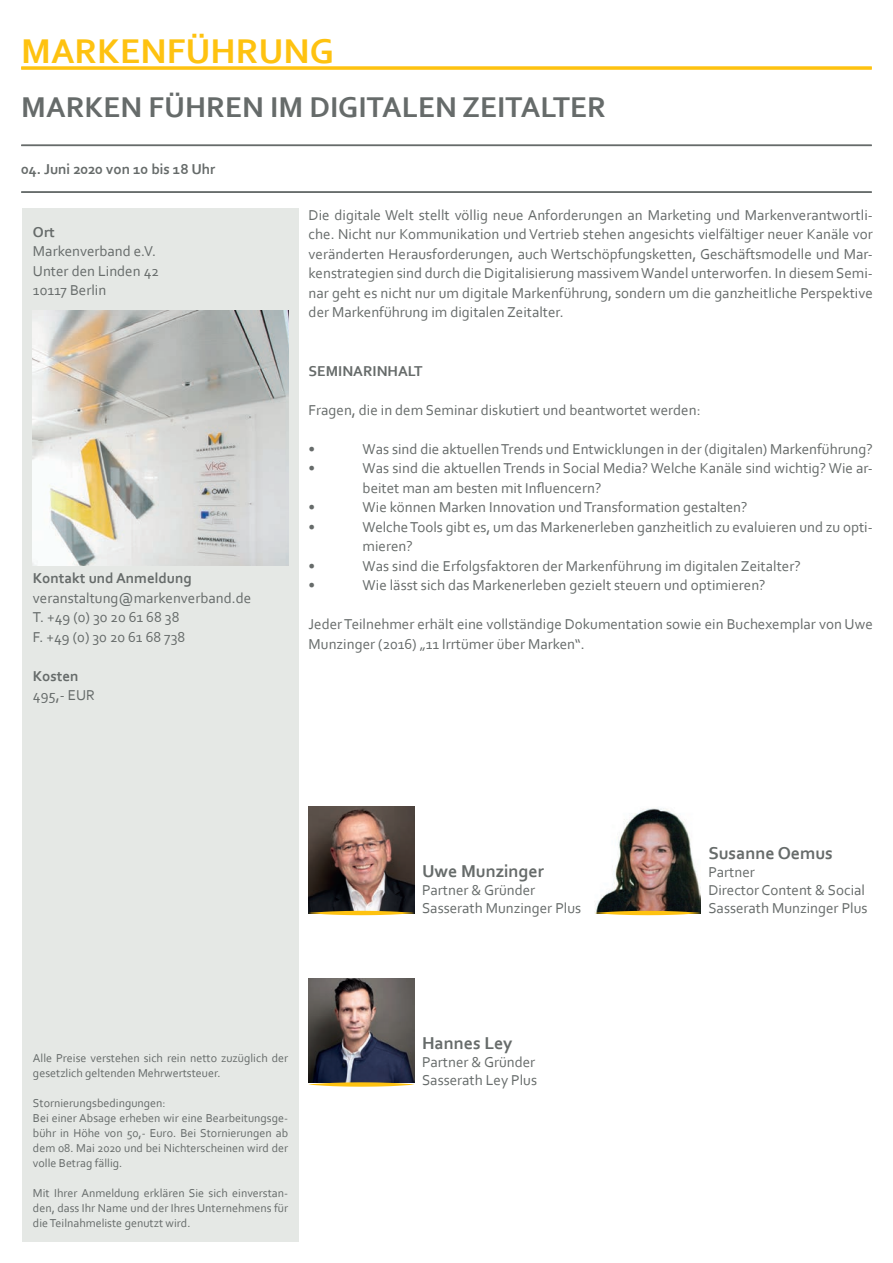
<style>
.page{position:relative;width:893px;height:1263px;background:#fff}
.page>*{position:absolute;margin:0;border:0;box-sizing:border-box;transform-origin:0 0}
.t1{font:700 36px "Corbel";color:#fec210}
.t2{font:700 30px "Corbel";color:#666b6a}
.t3{font:700 18px "Corbel";color:#666b6a}
.t4{font:15px/19.5px "Corbel";color:#666b6a}
.t5{font:700 15px "Corbel";color:#666b6a}
.t6{font:12px/15px "Corbel";color:#666b6a;text-align:justify}
</style>
<div class="page">
<div style="left:22px;top:208px;width:277px;height:1034px;background:#e5e8e5"></div>
<hr style="left:21px;top:67px;width:851px;height:3px;background:#fec210">
<hr style="left:21px;top:145px;width:851px;height:1px;background:#666b6a">
<hr style="left:21px;top:191px;width:851px;height:2px;background:#666b6a">
<img style="left:308px;top:807px;width:107px;height:104px">
<img style="left:308px;top:978px;width:107px;height:104px">
<img style="left:33px;top:310px;width:255px;height:256px">
<img style="left:595px;top:808px;width:106px;height:103px">
<svg style="left:595px;top:911px;width:106px;height:4px"></svg>
<svg style="left:308px;top:911px;width:107px;height:4px"></svg>
<svg style="left:308px;top:1082px;width:107px;height:5px"></svg>
<p class="t1" style="left:21px;top:28px;width:314px">MARKENFÜHRUNG</p>
<p class="t2" style="left:21px;top:89px;width:586px">MARKEN FÜHREN IM DIGITALEN ZEITALTER</p>
<p class="t5" style="left:21px;top:159px;width:196px">04. Juni 2020 von 10 bis 18 Uhr</p>
<p class="t5" style="left:33px;top:222px;width:23px">Ort</p>
<p class="t4" style="left:33px;top:241px;width:125px">Markenverband e.V.</p>
<p class="t4" style="left:33px;top:260px;width:128px">Unter den Linden 42</p>
<p class="t4" style="left:33px;top:280px;width:75px">10117 Berlin</p>
<p class="t5" style="left:33px;top:569px;width:160px">Kontakt und Anmeldung</p>
<p class="t4" style="left:33px;top:587px;width:220px">veranstaltung@markenverband.de</p>
<p class="t4" style="left:33px;top:607px;width:148px">T. +49 (0) 30 20 61 68 38</p>
<p class="t4" style="left:33px;top:626px;width:154px">F. +49 (0) 30 20 61 68 738</p>
<p class="t5" style="left:33px;top:666px;width:47px">Kosten</p>
<p class="t4" style="left:33px;top:685px;width:63px">495,- EUR</p>
<p class="t4" style="left:309px;top:205px;width:566px;text-align:justify">Die digitale Welt stellt völlig neue Anforderungen an Marketing und Markenverantwortli&shy;che. Nicht nur Kommunikation und Vertrieb stehen angesichts vielfältiger neuer Kanäle vor veränderten Herausforderungen, auch Wertschöpfungsketten, Geschäftsmodelle und Mar&shy;kenstrategien sind durch die Digitalisierung massivem Wandel unterworfen. In diesem Semi&shy;nar geht es nicht nur um digitale Markenführung, sondern um die ganzheitliche Perspektive der Markenführung im digitalen Zeitalter.</p>
<p class="t5" style="left:309px;top:362px;width:116px">SEMINARINHALT</p>
<p class="t4" style="left:309px;top:400px;width:393px">Fragen, die in dem Seminar diskutiert und beantwortet werden:</p>
<p class="t4" style="left:309px;top:439px;width:8px">•</p>
<p class="t4" style="left:363px;top:439px;width:512px">Was sind die aktuellen Trends und Entwicklungen in der (digitalen) Markenführung?</p>
<p class="t4" style="left:309px;top:458px;width:8px">•</p>
<p class="t4" style="left:363px;top:458px;width:512px">Was sind die aktuellen Trends in Social Media? Welche Kanäle sind wichtig? Wie ar&shy;beitet man am besten mit Influencern?</p>
<p class="t4" style="left:309px;top:497px;width:8px">•</p>
<p class="t4" style="left:363px;top:497px;width:386px">Wie können Marken Innovation und Transformation gestalten?</p>
<p class="t4" style="left:309px;top:517px;width:8px">•</p>
<p class="t4" style="left:363px;top:517px;width:512px">Welche Tools gibt es, um das Markenerleben ganzheitlich zu evaluieren und zu opti&shy;mieren?</p>
<p class="t4" style="left:309px;top:556px;width:8px">•</p>
<p class="t4" style="left:363px;top:556px;width:440px">Was sind die Erfolgsfaktoren der Markenführung im digitalen Zeitalter?</p>
<p class="t4" style="left:309px;top:575px;width:8px">•</p>
<p class="t4" style="left:363px;top:575px;width:405px">Wie lässt sich das Markenerleben gezielt steuern und optimieren?</p>
<p class="t4" style="left:309px;top:614px;width:566px">Jeder Teilnehmer erhält eine vollständige Dokumentation sowie ein Buchexemplar von Uwe<br>Munzinger (2016) „11 Irrtümer über Marken“.</p>
<p class="t6" style="left:33px;top:1050px;width:257px">Alle Preise verstehen sich rein netto zuzüglich der gesetzlich geltenden Mehrwertsteuer.</p>
<p class="t6" style="left:33px;top:1095px;width:134px">Stornierungsbedingungen:</p>
<p class="t6" style="left:33px;top:1110px;width:257px">Bei einer Absage erheben wir eine Bearbeitungsge&shy;bühr in Höhe von 50,- Euro. Bei Stornierungen ab dem 08. Mai 2020 und bei Nichterscheinen wird der volle Betrag fällig.</p>
<p class="t6" style="left:33px;top:1185px;width:257px">Mit Ihrer Anmeldung erklären Sie sich einverstan&shy;den, dass Ihr Name und der Ihres Unternehmens für die Teilnahmeliste genutzt wird.</p>
<p class="t3" style="left:422px;top:860px;width:124px">Uwe Munzinger</p>
<p class="t4" style="left:422px;top:880px;width:115px">Partner &amp; Gründer</p>
<p class="t4" style="left:422px;top:898px;width:161px">Sasserath Munzinger Plus</p>
<p class="t3" style="left:422px;top:1031px;width:92px">Hannes Ley</p>
<p class="t4" style="left:422px;top:1051px;width:115px">Partner &amp; Gründer</p>
<p class="t4" style="left:422px;top:1069px;width:117px">Sasserath Ley Plus</p>
<p class="t3" style="left:708px;top:842px;width:126px">Susanne Oemus</p>
<p class="t4" style="left:708px;top:862px;width:48px">Partner</p>
<p class="t4" style="left:708px;top:880px;width:158px">Director Content &amp; Social</p>
<p class="t4" style="left:708px;top:898px;width:161px">Sasserath Munzinger Plus</p>
</div>
